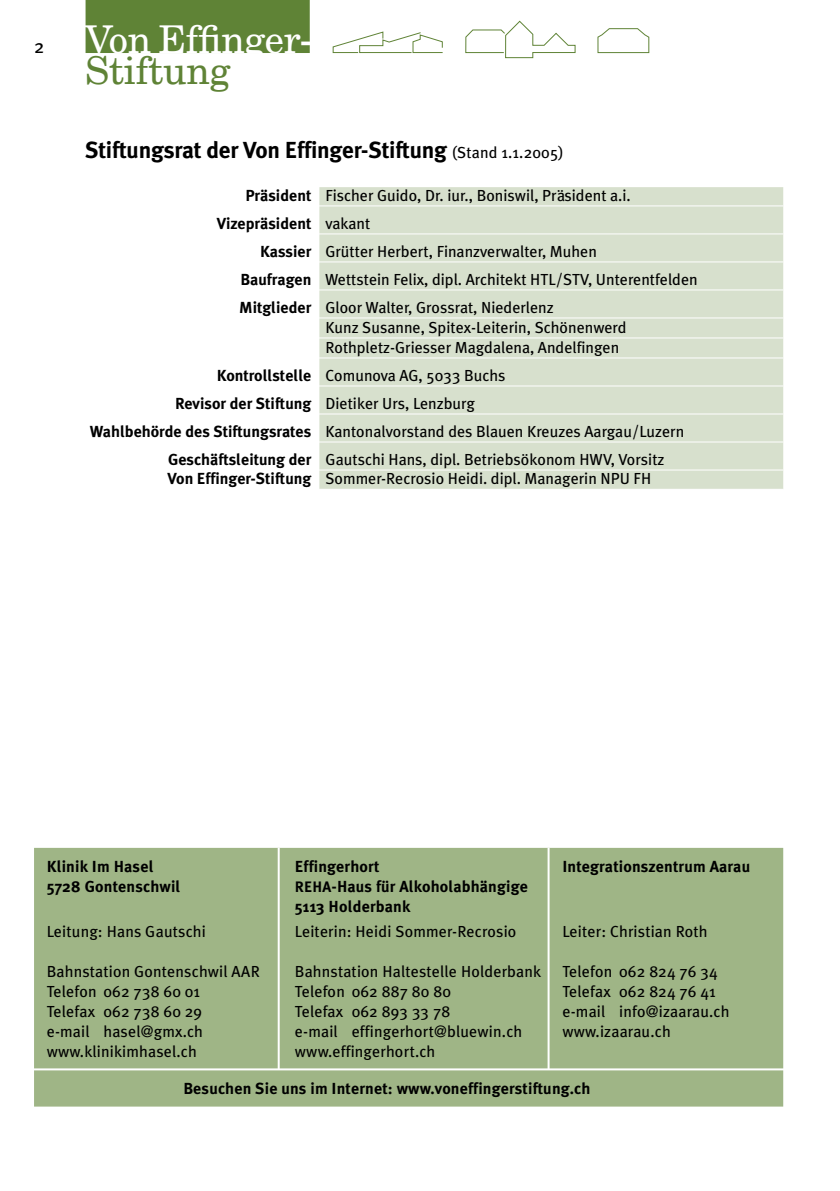
<style>
.page{position:relative;width:840px;height:1191px;background:#fff}
.page>*{position:absolute;margin:0;border:0;box-sizing:border-box;transform-origin:0 0}
.t1{font:38.4px "New Century Schlbk";letter-spacing:-.01em;color:#fff}
.t2{font:38.4px "New Century Schlbk";letter-spacing:-.005em;color:#5f8336}
.t3{font:700 23.2px "Meta Plus";letter-spacing:-.01em;color:#000}
.t4{font:19px "Meta Plus";color:#000}
.t5{font:16px/20px "Meta Plus";color:#000}
.t6{font:700 16px/20px "Meta Plus";letter-spacing:.01em;color:#000}
.s1{font-weight:400;font-size:16px}
.s2{font-weight:700}
.s3{font-weight:400}
.s4{font-size:15.2px}
</style>
<div class="page">
<div style="left:319px;top:187px;width:463px;height:302px;background:#d7e0cd"></div>
<div style="left:34px;top:848px;width:748px;height:258px;background:#9fb586"></div>
<hr style="left:85px;top:205px;width:697px;height:1px;background:#fff">
<hr style="left:85px;top:233px;width:697px;height:1px;background:#fff">
<hr style="left:85px;top:261px;width:697px;height:1px;background:#fff">
<hr style="left:85px;top:289px;width:697px;height:1px;background:#fff">
<hr style="left:85px;top:317px;width:697px;height:1px;background:#fff">
<hr style="left:85px;top:337px;width:697px;height:1px;background:#fff">
<hr style="left:85px;top:357px;width:697px;height:1px;background:#fff">
<hr style="left:85px;top:385px;width:697px;height:1px;background:#fff">
<hr style="left:85px;top:413px;width:697px;height:1px;background:#fff">
<hr style="left:85px;top:441px;width:697px;height:1px;background:#fff">
<hr style="left:85px;top:469px;width:697px;height:1px;background:#fff">
<div style="left:85px;top:0;width:224px;height:53px;background:#5f8336"></div>
<hr style="left:277px;top:848px;width:2px;height:221px;background:#fff">
<hr style="left:547px;top:848px;width:2px;height:221px;background:#fff">
<hr style="left:20px;top:1068px;width:779px;height:2px;background:#fff">
<svg style="left:332px;top:31px;width:111px;height:22px"></svg>
<svg style="left:465px;top:21px;width:110px;height:37px"></svg>
<svg style="left:597px;top:28px;width:52px;height:25px"></svg>
<p class="t4" style="left:34px;top:35px;width:12px">2</p>
<h1 class="t1" style="left:85px;top:16px;width:229px">Von Effinger-</h1>
<h1 class="t2" style="left:85px;top:47px;width:147px">Stiftung</h1>
<h2 class="t3" style="left:85px;top:137px;width:480px">Stiftungsrat der Von Effinger-Stiftung <span class="s1">(Stand 1.1.2005)</span></h2>
<p class="t5" style="left:245px;top:185px;width:387px"><span class="s2">Präsident</span> Fischer Guido, Dr. iur., Boniswil, Präsident a.i.</p>
<p class="t6" style="left:217px;top:213px;width:155px">Vizepräsident <span class="s3">vakant</span></p>
<p class="t5" style="left:260px;top:241px;width:338px"><span class="s2">Kassier</span> Grütter Herbert, Finanzverwalter, Muhen</p>
<p class="t5" style="left:240px;top:269px;width:458px"><span class="s2">Baufragen</span> Wettstein Felix, dipl. Architekt HTL/STV, Unterentfelden</p>
<p class="t5" style="left:239px;top:297px;width:316px"><span class="s2">Mitglieder</span> Gloor Walter, Grossrat, Niederlenz</p>
<p class="t5" style="left:325px;top:317px;width:302px">Kunz Susanne, Spitex-Leiterin, Schönenwerd<br>Rothpletz-Griesser Magdalena, Andelfingen</p>
<p class="t5" style="left:217px;top:365px;width:290px"><span class="s2">Kontrollstelle</span> Comunova AG, 5033 Buchs</p>
<p class="t5" style="left:175px;top:393px;width:301px"><span class="s2">Revisor der Stiftung</span> Dietiker Urs, Lenzburg</p>
<p class="t5" style="left:90px;top:421px;width:595px"><span class="s2">Wahlbehörde des Stiftungsrates</span> Kantonalvorstand des Blauen Kreuzes Aargau/Luzern</p>
<p class="t5" style="left:168px;top:449px;width:497px"><span class="s2">Geschäftsleitung der</span> Gautschi Hans, dipl. Betriebsökonom HWV, Vorsitz</p>
<p class="t5" style="left:167px;top:468px;width:485px"><span class="s2">Von Effinger-Stiftung</span> Sommer-Recrosio Heidi. dipl. Managerin NPU FH</p>
<p class="t6" style="left:47px;top:856px;width:135px">Klinik Im Hasel<br>5728 Gontenschwil</p>
<p class="t5" style="left:47px;top:921px;width:160px">Leitung: Hans Gautschi</p>
<p class="t5" style="left:47px;top:961px;width:214px">Bahnstation Gontenschwil AAR<br>Telefon 062 738 60 01<br>Telefax 062 738 60 29<br>e-mail hasel@gmx.ch www.klinikimhasel.ch</p>
<p class="t6" style="left:295px;top:856px;width:234px">Effingerhort<br><span class="s4">REHA</span>-Haus für Alkoholabhängige<br>5113 Holderbank</p>
<p class="t5" style="left:295px;top:921px;width:223px">Leiterin: Heidi Sommer-Recrosio</p>
<p class="t5" style="left:295px;top:961px;width:247px">Bahnstation Haltestelle Holderbank<br>Telefon 062 887 80 80<br>Telefax 062 893 33 78<br>e-mail effingerhort@bluewin.ch www.effingerhort.ch</p>
<p class="t6" style="left:562px;top:856px;width:189px">Integrationszentrum Aarau</p>
<p class="t5" style="left:562px;top:921px;width:147px">Leiter: Christian Roth</p>
<p class="t5" style="left:562px;top:961px;width:168px">Telefon 062 824 76 34<br>Telefax 062 824 76 41 e-mail info@izaarau.ch www.izaarau.ch</p>
<p class="t6" style="left:183px;top:1078px;width:408px">Besuchen Sie uns im Internet: www.voneffingerstiftung.ch</p>
</div>
